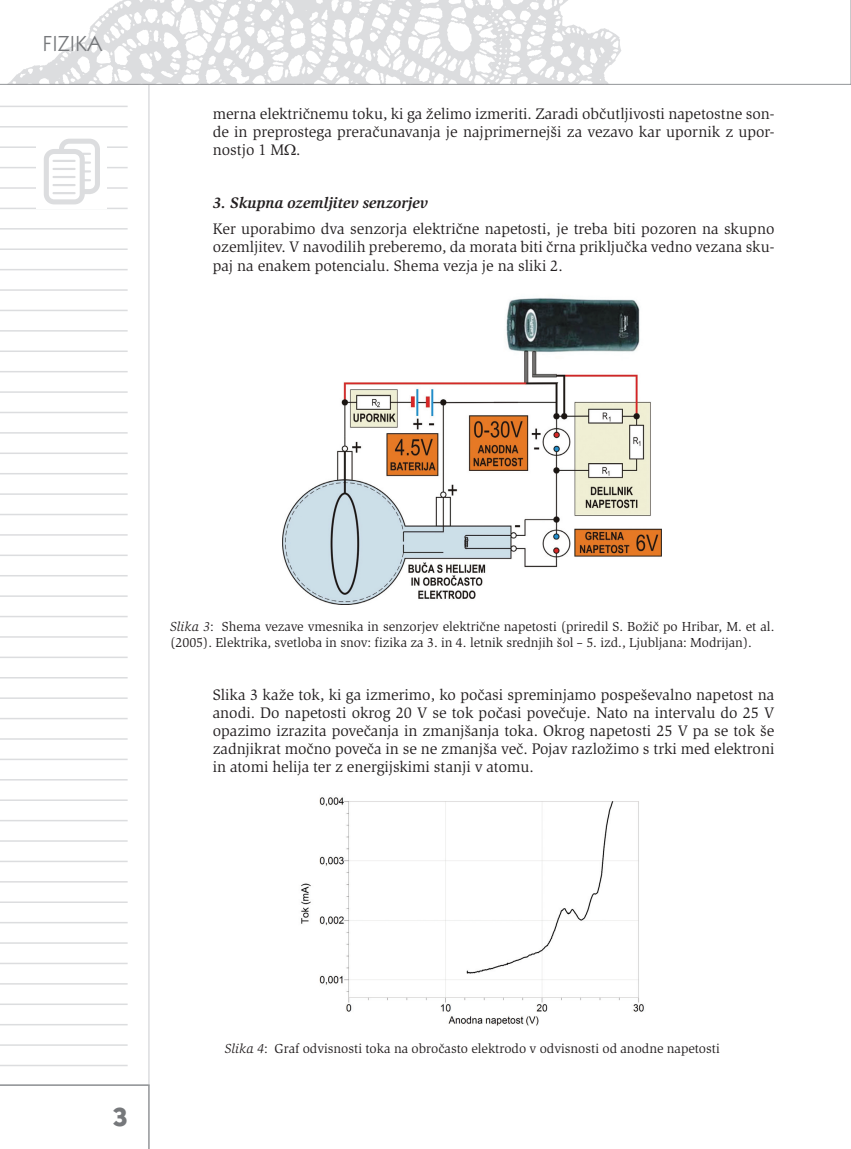
<style>
.page{position:relative;width:851px;height:1149px;background:#fff}
.page>*{position:absolute;margin:0;border:0;box-sizing:border-box;transform-origin:0 0}
.t1{font:700 27px "Kabel Itc TEE";color:#76787b}
.t2{font:22.5px "Kabel Itc TEE";color:#76787b}
.t3{font:15.75px/18px "Slimbach Itc TEE";color:#231f20;text-align:justify}
.t4{font:italic 700 15.75px "Slimbach Itc TEE";color:#231f20}
.t5{font:13.5px/15.8px "Slimbach Itc TEE";color:#231f20}
.s1{font-style:italic}
</style>
<div class="page">
<svg style="left:0;top:85px;width:150px;height:999px"></svg>
<hr style="left:0;top:106px;width:128px;height:1px;background:#dcdddf">
<hr style="left:0;top:126px;width:128px;height:1px;background:#dcdddf">
<hr style="left:0;top:146px;width:128px;height:2px;background:#dcdddf">
<hr style="left:0;top:167px;width:128px;height:1px;background:#dcdddf">
<hr style="left:0;top:187px;width:128px;height:2px;background:#dcdddf">
<hr style="left:0;top:207px;width:128px;height:2px;background:#dcdddf">
<hr style="left:0;top:228px;width:128px;height:1px;background:#dcdddf">
<hr style="left:0;top:248px;width:128px;height:2px;background:#dcdddf">
<hr style="left:0;top:269px;width:128px;height:1px;background:#dcdddf">
<hr style="left:0;top:289px;width:128px;height:2px;background:#dcdddf">
<hr style="left:0;top:309px;width:128px;height:2px;background:#dcdddf">
<hr style="left:0;top:330px;width:128px;height:1px;background:#dcdddf">
<hr style="left:0;top:350px;width:128px;height:2px;background:#dcdddf">
<hr style="left:0;top:371px;width:128px;height:1px;background:#dcdddf">
<hr style="left:0;top:391px;width:128px;height:2px;background:#dcdddf">
<hr style="left:0;top:411px;width:128px;height:2px;background:#dcdddf">
<hr style="left:0;top:432px;width:128px;height:1px;background:#dcdddf">
<hr style="left:0;top:452px;width:128px;height:2px;background:#dcdddf">
<hr style="left:0;top:473px;width:128px;height:1px;background:#dcdddf">
<hr style="left:0;top:493px;width:128px;height:1px;background:#dcdddf">
<hr style="left:0;top:513px;width:128px;height:2px;background:#dcdddf">
<hr style="left:0;top:534px;width:128px;height:1px;background:#dcdddf">
<hr style="left:0;top:554px;width:128px;height:2px;background:#dcdddf">
<hr style="left:0;top:575px;width:128px;height:1px;background:#dcdddf">
<hr style="left:0;top:595px;width:128px;height:1px;background:#dcdddf">
<hr style="left:0;top:615px;width:128px;height:2px;background:#dcdddf">
<hr style="left:0;top:636px;width:128px;height:1px;background:#dcdddf">
<hr style="left:0;top:656px;width:128px;height:2px;background:#dcdddf">
<hr style="left:0;top:676px;width:128px;height:2px;background:#dcdddf">
<hr style="left:0;top:697px;width:128px;height:1px;background:#dcdddf">
<hr style="left:0;top:717px;width:128px;height:2px;background:#dcdddf">
<hr style="left:0;top:738px;width:128px;height:1px;background:#dcdddf">
<hr style="left:0;top:758px;width:128px;height:2px;background:#dcdddf">
<hr style="left:0;top:778px;width:128px;height:2px;background:#dcdddf">
<hr style="left:0;top:799px;width:128px;height:1px;background:#dcdddf">
<hr style="left:0;top:819px;width:128px;height:2px;background:#dcdddf">
<hr style="left:0;top:840px;width:128px;height:1px;background:#dcdddf">
<hr style="left:0;top:860px;width:128px;height:1px;background:#dcdddf">
<hr style="left:0;top:880px;width:128px;height:2px;background:#dcdddf">
<hr style="left:0;top:901px;width:128px;height:1px;background:#dcdddf">
<hr style="left:0;top:921px;width:128px;height:2px;background:#dcdddf">
<hr style="left:0;top:942px;width:128px;height:1px;background:#dcdddf">
<hr style="left:0;top:962px;width:128px;height:1px;background:#dcdddf">
<hr style="left:0;top:982px;width:128px;height:2px;background:#dcdddf">
<hr style="left:0;top:1003px;width:128px;height:1px;background:#dcdddf">
<hr style="left:0;top:1023px;width:128px;height:2px;background:#dcdddf">
<hr style="left:0;top:1043px;width:128px;height:2px;background:#dcdddf">
<hr style="left:0;top:1064px;width:128px;height:1px;background:#dcdddf">
<svg style="left:0;top:0;width:850px;height:85px"></svg>
<svg style="left:0;top:1084px;width:150px;height:64px"></svg>
<div style="left:36px;top:132px;width:70px;height:77px;background:#fff"></div>
<svg style="left:44px;top:139px;width:56px;height:65px"></svg>
<hr style="left:52px;top:160px;width:24px;height:2px;background:#dcdddf">
<hr style="left:52px;top:168px;width:24px;height:2px;background:#dcdddf">
<hr style="left:52px;top:176px;width:24px;height:2px;background:#dcdddf">
<hr style="left:52px;top:184px;width:24px;height:2px;background:#dcdddf">
<hr style="left:52px;top:192px;width:24px;height:2px;background:#dcdddf">
<img style="left:283px;top:298px;width:378px;height:306px">
<img style="left:301px;top:797px;width:343px;height:229px">
<h2 class="t2" style="left:43px;top:30px;width:61px">FIZIKA</h2>
<p class="t3" style="left:213px;top:106px;width:563px">merna električnemu toku, ki ga želimo izmeriti. Zaradi občutljivosti napetostne son&shy;de in preprostega preračunavanja je najprimernejši za vezavo kar upornik z upor&shy;nostjo 1 M .</p>
<p class="t4" style="left:213px;top:193px;width:217px">3. Skupna ozemljitev senzorjev</p>
<p class="t3" style="left:213px;top:221px;width:563px">Ker uporabimo dva senzorja električne napetosti, je treba biti pozoren na skupno ozemljitev. V navodilih preberemo, da morata biti črna priključka vedno vezana sku&shy;paj na enakem potencialu. Shema vezja je na sliki 2.</p>
<p class="t5" style="left:170px;top:619px;width:605px"><span class="s1">Slika 3</span>: Shema vezave vmesnika in senzorjev električne napetosti (priredil S. Božič po Hribar, M. et al. (2005). Elektrika, svetloba in snov: fizika za 3. in 4. letnik srednjih šol – 5. izd., Ljubljana: Modrijan).</p>
<p class="t3" style="left:213px;top:686px;width:563px">Slika 3 kaže tok, ki ga izmerimo, ko počasi spreminjamo pospeševalno napetost na anodi. Do napetosti okrog 20 V se tok počasi povečuje. Nato na intervalu do 25 V opazimo izrazita povečanja in zmanjšanja toka. Okrog napetosti 25 V pa se tok še zadnjikrat močno poveča in se ne zmanjša več. Pojav razložimo s trki med elektroni in atomi helija ter z energijskimi stanji v atomu.</p>
<h1 class="t1" style="left:113px;top:1100px;width:16px">3</h1>
<p class="t5" style="left:225px;top:1041px;width:496px"><span class="s1">Slika 4</span>: Graf odvisnosti toka na obročasto elektrodo v odvisnosti od anodne napetosti</p>
</div>
